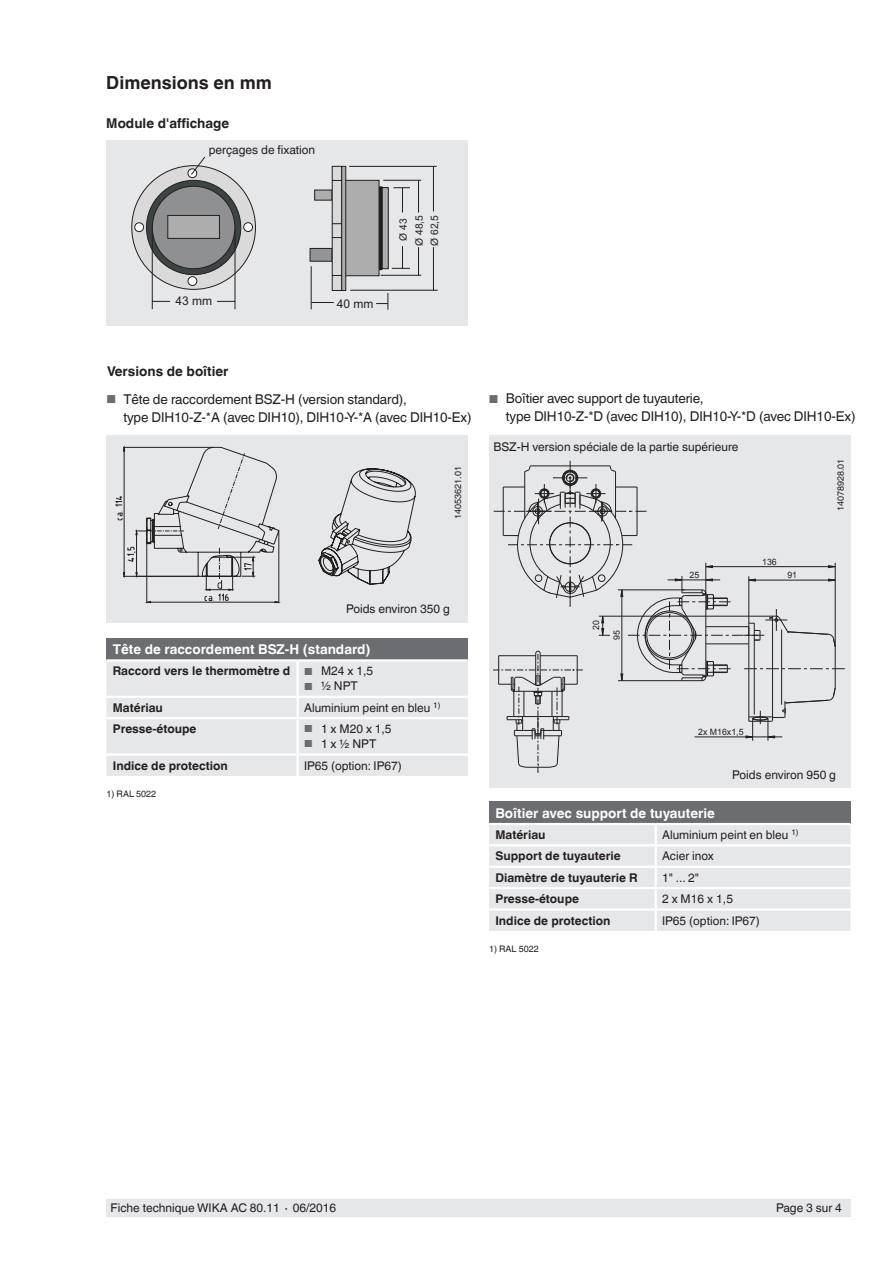
<style>
.page{position:relative;width:893px;height:1263px;background:#fff}
.page>*{position:absolute;margin:0;border:0;box-sizing:border-box;transform-origin:0 0}
.t1{font:700 18px "Helvetica World";color:#231f20}
.t2{font:13.5px/18px "Helvetica World";letter-spacing:-.01em;color:#231f20}
.t3{font:700 13.5px "Helvetica World";color:#fff}
.t4{font:700 13.5px "Helvetica World";color:#231f20}
.t5{font:12px "Helvetica World";color:#231f20}
.t6{font:700 12px "Helvetica World";color:#231f20}
.t7{font:12px "Arial";color:#231f20}
.t8{font:10.35px/15.6px "Arial";color:#231f20;text-align:center}
.t9{font:9px "Helvetica World";color:#231f20}
.t10{font:8.7px "Arial";color:#231f20}
.s1{font-size:11.55px;color:#6c6d70}
.s2{font-weight:400;font-size:10.2px;color:#6c6d70}
.s3{font-weight:400}
.s4{font-size:10.2px;color:#6c6d70}
</style>
<div class="page">
<div style="left:106px;top:1199px;width:744px;height:17px;background:#e6e7e9"></div>
<div style="left:106px;top:141px;width:362px;height:185px;background:#e6e7e9"></div>
<div style="left:106px;top:436px;width:362px;height:187px;background:#e6e7e9"></div>
<div style="left:489px;top:435px;width:361px;height:353px;background:#e6e7e9"></div>
<div style="left:132px;top:166px;width:123px;height:123px;background:#dbdada;border-radius:50%"></div>
<svg style="left:146px;top:180px;width:95px;height:95px"></svg>
<svg style="left:188px;top:169px;width:9px;height:9px"></svg>
<div style="left:187px;top:168px;width:10px;height:10px;border:1px solid #231f20;border-radius:50%"></div>
<div style="left:135px;top:223px;width:9px;height:9px;background:#fff;border-radius:50%"></div>
<div style="left:134px;top:222px;width:10px;height:10px;border:1px solid #231f20;border-radius:50%"></div>
<svg style="left:151px;top:222px;width:102px;height:88px"></svg>
<div style="left:310px;top:248px;width:22px;height:14px;background:#939598;border:1px solid #231f20"></div>
<div style="left:314px;top:190px;width:18px;height:11px;background:#aeadad;border:1px solid #231f20"></div>
<hr style="left:383px;top:180px;width:38px;height:1px;background:#231f20">
<hr style="left:381px;top:275px;width:40px;height:1px;background:#231f20">
<hr style="left:349px;top:166px;width:88px;height:1px;background:#231f20">
<hr style="left:350px;top:290px;width:88px;height:1px;background:#231f20">
<hr style="left:379px;top:186px;width:3px;height:84px;background:#231f20">
<svg style="left:393px;top:187px;width:17px;height:26px"></svg>
<svg style="left:392px;top:246px;width:18px;height:23px"></svg>
<hr style="left:418px;top:180px;width:1px;height:32px;background:#231f20">
<svg style="left:418px;top:247px;width:1px;height:28px"></svg>
<hr style="left:433px;top:167px;width:1px;height:44px;background:#231f20">
<hr style="left:433px;top:247px;width:1px;height:43px;background:#231f20">
<svg style="left:312px;top:302px;width:22px;height:1px"></svg>
<hr style="left:311px;top:266px;width:1px;height:43px;background:#231f20">
<svg style="left:376px;top:293px;width:12px;height:17px"></svg>
<div style="left:152px;top:186px;width:83px;height:83px;background:#8f9092;border-radius:50%"></div>
<div style="left:152px;top:186px;width:83px;height:83px;border:1px solid #231f20;border-radius:50%"></div>
<div style="left:167px;top:215px;width:53px;height:24px;background:#aeadad;border:1px solid #231f20"></div>
<div style="left:332px;top:166px;width:10px;height:125px;background:#dbdada;border:1px solid #231f20"></div>
<div style="left:345px;top:180px;width:34px;height:96px;background:#aeadad;border:1px solid #231f20"></div>
<svg style="left:341px;top:166px;width:5px;height:125px"></svg>
<div style="left:382px;top:187px;width:7px;height:82px;background:#aeadad;border:1px solid #231f20"></div>
<svg style="left:115px;top:446px;width:166px;height:157px"></svg>
<svg style="left:318px;top:468px;width:98px;height:117px"></svg>
<svg style="left:493px;top:461px;width:352px;height:312px"></svg>
<svg style="left:190px;top:156px;width:16px;height:19px"></svg>
<div style="left:106px;top:638px;width:362px;height:22px;background:#6c6d70"></div>
<div style="left:106px;top:661px;width:362px;height:115px;background:#e6e7e9"></div>
<hr style="left:106px;top:717px;width:192px;height:2px;background:#fff">
<hr style="left:298px;top:717px;width:170px;height:2px;background:#fff">
<hr style="left:297px;top:719px;width:2px;height:34px;background:#fff">
<hr style="left:106px;top:753px;width:192px;height:3px;background:#fff">
<hr style="left:298px;top:753px;width:170px;height:3px;background:#fff">
<hr style="left:297px;top:756px;width:2px;height:20px;background:#fff">
<hr style="left:106px;top:659px;width:192px;height:2px;background:#fff">
<hr style="left:298px;top:659px;width:170px;height:2px;background:#fff">
<div style="left:489px;top:801px;width:361px;height:23px;background:#6c6d70"></div>
<svg style="left:489px;top:825px;width:361px;height:106px;background:#e7e8ea"></svg>
<hr style="left:489px;top:908px;width:167px;height:3px;background:#fff">
<hr style="left:656px;top:908px;width:194px;height:3px;background:#fff">
<hr style="left:655px;top:911px;width:2px;height:20px;background:#fff">
<hr style="left:489px;top:823px;width:167px;height:2px;background:#fff">
<hr style="left:656px;top:823px;width:194px;height:2px;background:#fff">
<h1 class="t1" style="left:106px;top:73px;width:167px">Dimensions en mm</h1>
<p class="t4" style="left:106px;top:116px;width:124px">Module d'affichage</p>
<p class="t5" style="left:209px;top:143px;width:108px">perçages de fixation</p>
<p class="t7" style="left:176px;top:296px;width:38px">43 mm</p>
<p class="t4" style="left:107px;top:363px;width:123px">Versions de boîtier</p>
<p class="t7" style="left:337px;top:299px;width:38px">40 mm</p>
<p class="t8" style="left:396px;top:246px;width:33px;rotate:-90deg">Ø 43<br>Ø 48,5<br>Ø 62,5</p>
<p class="t2" style="left:123px;top:390px;width:350px;text-indent:-17px"><span class="s1">■</span> Tête de raccordement BSZ-H (version standard),<br>type DIH10-Z-*A (avec DIH10), DIH10-Y-*A (avec DIH10-Ex)</p>
<p class="t2" style="left:506px;top:390px;width:351px;text-indent:-17px"><span class="s1">■</span> Boîtier avec support de tuyauterie,<br>type DIH10-Z-*D (avec DIH10), DIH10-Y-*D (avec DIH10-Ex)</p>
<p class="t5" style="left:493px;top:440px;width:246px">BSZ-H version spéciale de la partie supérieure</p>
<p class="t9" style="left:453px;top:519px;width:54px;rotate:-90deg">14053621.01</p>
<p class="t9" style="left:836px;top:511px;width:54px;rotate:-90deg">14078928.01</p>
<p class="t5" style="left:346px;top:602px;width:105px">Poids environ 350 g</p>
<p class="t3" style="left:113px;top:641px;width:259px">Tête de raccordement BSZ-H (standard)</p>
<p class="t6" style="left:113px;top:664px;width:262px">Raccord vers le thermomètre d <span class="s2">■</span> <span class="s3">M24 x 1,5</span></p>
<p class="t5" style="left:304px;top:679px;width:55px"><span class="s4">■</span> ½ NPT</p>
<p class="t6" style="left:113px;top:701px;width:52px">Matériau</p>
<p class="t5" style="left:304px;top:701px;width:138px">Aluminium peint en bleu <sup>1)</sup></p>
<p class="t6" style="left:113px;top:722px;width:85px">Presse-étoupe</p>
<p class="t5" style="left:304px;top:722px;width:89px"><span class="s4">■</span> 1 x M20 x 1,5</p>
<p class="t5" style="left:304px;top:737px;width:74px"><span class="s4">■</span> 1 x ½ NPT</p>
<p class="t6" style="left:113px;top:758px;width:117px">Indice de protection</p>
<p class="t5" style="left:304px;top:758px;width:99px">IP65 (option: IP67)</p>
<p class="t9" style="left:106px;top:788px;width:51px">1) RAL 5022</p>
<p class="t10" style="left:590px;top:630px;width:11px;rotate:-90deg">20</p>
<p class="t10" style="left:611px;top:639px;width:11px;rotate:-90deg">95</p>
<p class="t10" style="left:690px;top:569px;width:11px">25</p>
<p class="t10" style="left:762px;top:556px;width:16px">136</p>
<p class="t10" style="left:787px;top:569px;width:11px">91</p>
<p class="t10" style="left:698px;top:726px;width:47px">2x M16x1,5</p>
<p class="t5" style="left:732px;top:768px;width:105px">Poids environ 950 g</p>
<p class="t3" style="left:495px;top:805px;width:221px">Boîtier avec support de tuyauterie</p>
<p class="t6" style="left:495px;top:828px;width:52px">Matériau</p>
<p class="t5" style="left:662px;top:828px;width:138px">Aluminium peint en bleu <sup>1)</sup></p>
<p class="t6" style="left:495px;top:849px;width:127px">Support de tuyauterie</p>
<p class="t5" style="left:662px;top:849px;width:53px">Acier inox</p>
<p class="t6" style="left:495px;top:871px;width:144px">Diamètre de tuyauterie R</p>
<p class="t5" style="left:662px;top:871px;width:39px">1" ... 2"</p>
<p class="t6" style="left:495px;top:892px;width:85px">Presse-étoupe</p>
<p class="t5" style="left:662px;top:892px;width:73px">2 x M16 x 1,5</p>
<p class="t6" style="left:495px;top:913px;width:117px">Indice de protection</p>
<p class="t5" style="left:662px;top:913px;width:99px">IP65 (option: IP67)</p>
<p class="t9" style="left:489px;top:943px;width:51px">1) RAL 5022</p>
<p class="t5" style="left:111px;top:1201px;width:227px">Fiche technique WIKA AC 80.11 ∙ 06/2016</p>
<p class="t5" style="left:776px;top:1201px;width:67px">Page 3 sur 4</p>
</div>
